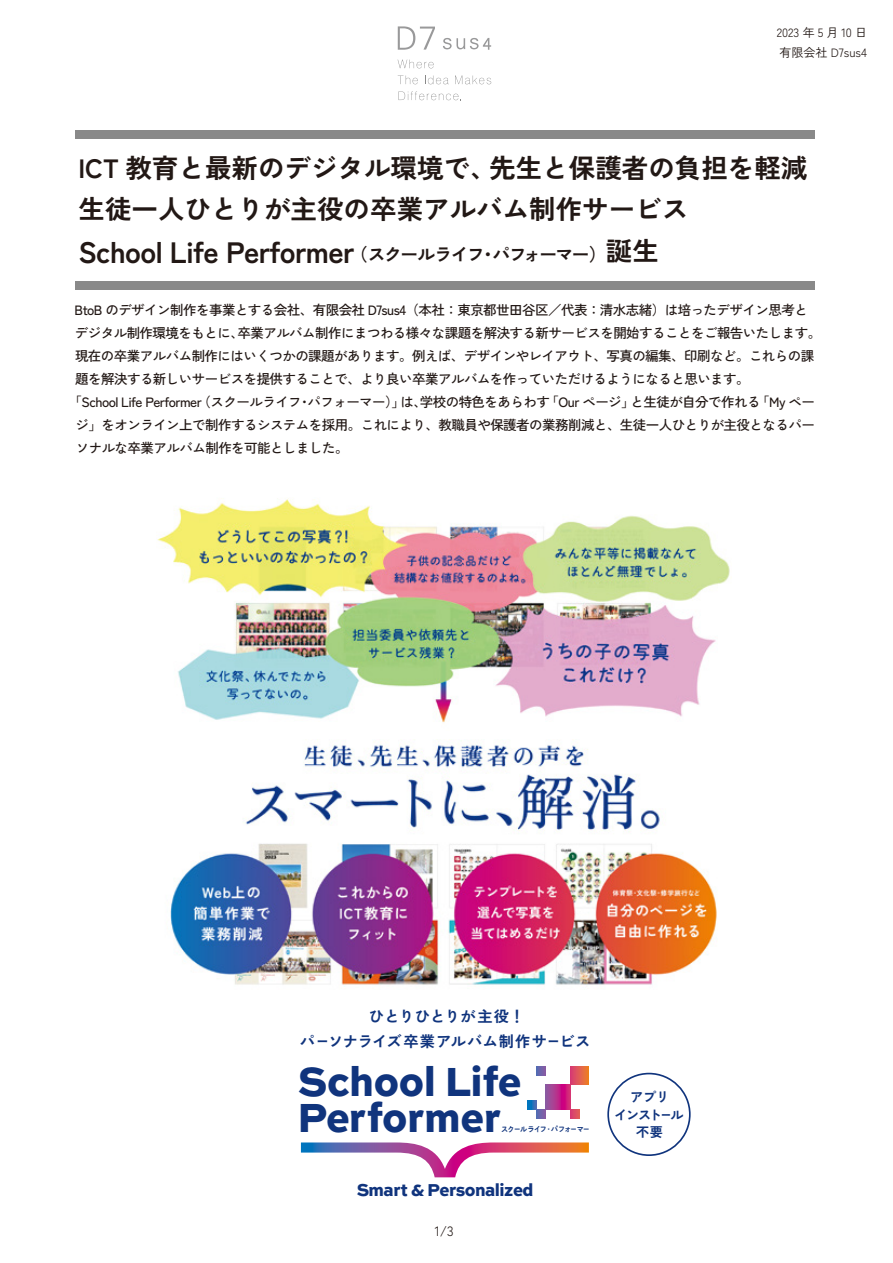
<style>
.page{position:relative;width:893px;height:1263px;background:#fff}
.page>*{position:absolute;margin:0;border:0;box-sizing:border-box;transform-origin:0 0}
.t1{font:800 42.9px/36px "Sweet Sans Pro";letter-spacing:-.01em;color:#10347d;scale:.95 1}
.t2{font:700 29.55px "Zen Kaku Gothic New";letter-spacing:-.02em;color:#221815}
.t3{font:700 26.55px/41.1px "Zen Kaku Gothic New";color:#221815}
.t4{font:800 18.15px "Sweet Sans Pro";letter-spacing:-.03em;color:#10347d;scale:.95 1}
.t5{font:700 15.15px/25.7px "Zen Kaku Gothic New";letter-spacing:.025em;color:#10347d;text-align:center}
.t6{font:500 13.5px "Zen Kaku Gothic New";letter-spacing:-.04em;color:#221815}
.t7{font:700 13.5px/17.7px "Zen Kaku Gothic New";letter-spacing:-.055em;color:#10347d;text-align:center}
.t8{font:13.5px "Zen Kaku Gothic New";color:#221815}
.t9{font:12px/19.8px "Zen Kaku Gothic New";color:#221815}
.t10{font:7.65px "Type Bank G b";letter-spacing:-.05em;color:#10347d;scale:.95 1}
.s1{font-size:17.7px}
.s2{font-size:26.55px}
</style>
<div class="page">
<svg style="left:398px;top:26px;width:37px;height:24px"></svg>
<svg style="left:443px;top:38px;width:48px;height:12px"></svg>
<svg style="left:398px;top:60px;width:36px;height:8px"></svg>
<svg style="left:398px;top:75px;width:20px;height:9px"></svg>
<svg style="left:425px;top:75px;width:24px;height:9px"></svg>
<svg style="left:455px;top:75px;width:36px;height:9px"></svg>
<svg style="left:398px;top:91px;width:63px;height:9px"></svg>
<img style="left:157px;top:498px;width:573px;height:489px">
<div style="left:75px;top:130px;width:740px;height:8px;background:#898989"></div>
<div style="left:75px;top:281px;width:740px;height:8px;background:#898989"></div>
<svg style="left:301px;top:1142px;width:288px;height:35px"></svg>
<svg style="left:527px;top:1100px;width:19px;height:18px"></svg>
<svg style="left:537px;top:1066px;width:9px;height:9px"></svg>
<svg style="left:570px;top:1109px;width:10px;height:9px"></svg>
<svg style="left:570px;top:1066px;width:19px;height:19px"></svg>
<svg style="left:546px;top:1085px;width:24px;height:24px"></svg>
<div style="left:607px;top:1073px;width:84px;height:83px;border:2px solid #10347d;border-radius:50%"></div>
<p class="t9" style="left:777px;top:23px;width:92px">2023 年 5 月 10 日有限会社 D7sus4</p>
<h3 class="t3" style="left:78px;top:147px;width:730px">ICT 教育と最新のデジタル環境で、先生と保護者の負担を軽減生徒一人ひとりが主役の卒業アルバム制作サービス</h3>
<h2 class="t2" style="left:78px;top:233px;width:582px">School Life Performer<span class="s1">（スクールライフ・パフォーマー）</span><span class="s2">誕生</span></h2>
<p class="t6" style="left:75px;top:302px;width:735px">BtoB のデザイン制作を事業とする会社、有限会社 D7sus4（本社：東京都世田谷区／代表：清水志緒）は培ったデザイン思考と</p>
<p class="t6" style="left:75px;top:325px;width:748px">デジタル制作環境をもとに、卒業アルバム制作にまつわる様々な課題を解決する新サービスを開始することをご報告いたします。</p>
<p class="t6" style="left:75px;top:348px;width:741px">現在の卒業アルバム制作にはいくつかの課題があります。例えば、デザインやレイアウト、写真の編集、印刷など。これらの課</p>
<p class="t6" style="left:75px;top:371px;width:676px">題を解決する新しいサービスを提供することで、より良い卒業アルバムを作っていただけるようになると思います。</p>
<p class="t6" style="left:69px;top:394px;width:748px">「School Life Performer（スクールライフ・パフォーマー）」は、学校の特色をあらわす「Our ページ」と生徒が自分で作れる「My ペー</p>
<p class="t6" style="left:76px;top:417px;width:741px">ジ」をオンライン上で制作するシステムを採用。これにより、教職員や保護者の業務削減と、生徒一人ひとりが主役となるパー</p>
<p class="t6" style="left:76px;top:440px;width:274px">ソナルな卒業アルバム制作を可能としました。</p>
<p class="t5" style="left:300px;top:1003px;width:292px">ひとりひとりが主役！<br>パーソナライズ卒業アルバム制作サービス</p>
<h1 class="t1" style="left:297px;top:1061px;width:238px">School Life<br>Performer</h1>
<p class="t10" style="left:501px;top:1125px;width:94px">スクールライフ・パフォーマー</p>
<h3 class="t4" style="left:357px;top:1176px;width:188px">Smart &amp; Personalized</h3>
<p class="t8" style="left:435px;top:1223px;width:21px">1/3</p>
<p class="t7" style="left:614px;top:1088px;width:71px">アプリ<br>インストール不要</p>
</div>
